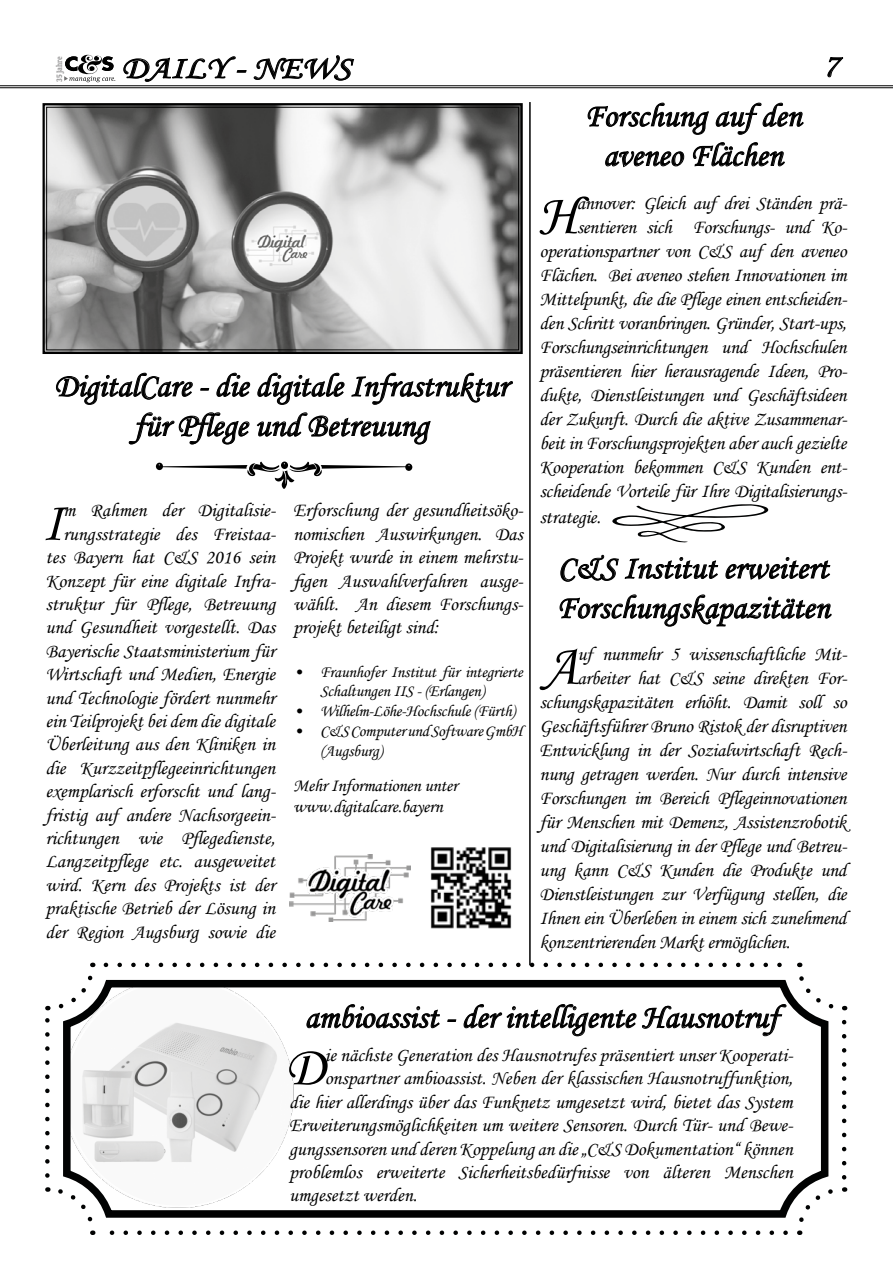
<style>
.page{position:relative;width:893px;height:1263px;background:#fff}
.page>*{position:absolute;margin:0;border:0;box-sizing:border-box;transform-origin:0 0}
.t1{font:57.3px "Monotype Corsiva";color:#000}
.t2{font:56.4px "Monotype Corsiva";color:#000}
.t3{font:33px/39.6px "Monotype Corsiva";color:#000;text-align:center}
.t4{font:32.1px "Monotype Corsiva";color:#000;scale:1.15 1}
.t5{font:19.5px/23.4px "Monotype Corsiva";letter-spacing:-.01em;color:#000;text-align:right}
.t6{font:18px/21.6px "Monotype Corsiva";letter-spacing:-.01em;color:#000}
.t7{font:16.5px/19.8px "Monotype Corsiva";letter-spacing:-.01em;color:#000}
.t8{font:700 8.85px "Oranda BT";color:#9a999a;scale:.87 1}
</style>
<div class="page">
<svg style="left:587px;top:102px;width:217px;height:33px"></svg>
<svg style="left:605px;top:150px;width:79px;height:18px"></svg>
<svg style="left:693px;top:142px;width:92px;height:25px"></svg>
<svg style="left:560px;top:554px;width:158px;height:28px"></svg>
<svg style="left:725px;top:557px;width:106px;height:23px"></svg>
<svg style="left:559px;top:594px;width:273px;height:33px"></svg>
<hr style="left:0;top:85px;width:893px;height:1px;background:#000">
<hr style="left:0;top:87px;width:893px;height:1px;background:#000">
<svg style="left:827px;top:57px;width:17px;height:21px"></svg>
<svg style="left:64px;top:55px;width:51px;height:27px"></svg>
<svg style="left:123px;top:56px;width:124px;height:26px"></svg>
<svg style="left:253px;top:55px;width:101px;height:26px"></svg>
<svg style="left:56px;top:372px;width:137px;height:33px"></svg>
<svg style="left:200px;top:388px;width:9px;height:2px"></svg>
<svg style="left:216px;top:372px;width:34px;height:25px"></svg>
<svg style="left:257px;top:372px;width:88px;height:33px"></svg>
<svg style="left:351px;top:372px;width:162px;height:33px"></svg>
<svg style="left:128px;top:412px;width:122px;height:33px"></svg>
<svg style="left:256px;top:412px;width:175px;height:33px"></svg>
<svg style="left:42px;top:103px;width:481px;height:251px;background:#a6a5a5"></svg>
<div style="left:46px;top:107px;width:473px;height:243px;border:1px solid #000"></div>
<svg style="left:156px;top:461px;width:256px;height:28px"></svg>
<svg style="left:106px;top:963px;width:676px;height:4px"></svg>
<svg style="left:47px;top:1187px;width:739px;height:48px"></svg>
<svg style="left:45px;top:963px;width:51px;height:212px"></svg>
<svg style="left:796px;top:976px;width:49px;height:37px"></svg>
<svg style="left:842px;top:1022px;width:4px;height:170px"></svg>
<svg style="left:795px;top:1186px;width:38px;height:49px"></svg>
<img style="left:67px;top:984px;width:284px;height:225px">
<div style="left:63px;top:980px;width:765px;height:238px;border:8px solid #010202;border-radius:41px"></div>
<svg style="left:306px;top:1004px;width:134px;height:25px"></svg>
<svg style="left:447px;top:1019px;width:9px;height:3px"></svg>
<svg style="left:463px;top:1004px;width:324px;height:33px"></svg>
<hr style="left:529px;top:102px;width:2px;height:863px;background:#000">
<svg style="left:612px;top:504px;width:157px;height:39px"></svg>
<img style="left:289px;top:854px;width:122px;height:67px">
<img style="left:430px;top:847px;width:81px;height:81px">
<div style="left:427px;top:844px;width:87px;height:87px;border:2px solid #fff"></div>
<h3 class="t4" style="left:121px;top:48px;width:201px">DAILY - NEWS</h3>
<p class="t8" style="left:54px;top:82px;width:31px;rotate:-90deg">35 Jahre</p>
<h3 class="t4" style="left:823px;top:47px;width:16px">7</h3>
<h3 class="t3" style="left:54px;top:366px;width:456px">DigitalCare - die digitale Infrastruktur für Pflege und Betreuung</h3>
<p class="t5" style="left:45px;top:499px;width:232px">m Rahmen der Digitalisie&shy;rungsstrategie des Freistaa&shy;tes Bayern hat C&amp;S 2016 sein<br>Konzept für eine digitale Infra&shy;struktur für Pflege, Betreuung und Gesundheit vorgestellt. Das<br>Bayerische Staatsministerium für<br>Wirtschaft und Medien, Energie und Technologie fördert nunmehr ein Teilprojekt bei dem die digitale<br>Überleitung aus den Kliniken in die Kurzzeitpflegeeinrichtungen exemplarisch erforscht und lang&shy;fristig auf andere Nachsorgeein&shy;richtungen wie Pflegedienste,<br>Langzeitpflege etc. ausgeweitet wird. Kern des Projekts ist der praktische Betrieb der Lösung in der Region Augsburg sowie die</p>
<p class="t5" style="left:293px;top:499px;width:232px;text-align:justify">Erforschung der gesundheitsöko&shy;nomischen Auswirkungen. Das Projekt wurde in einem mehrstu&shy;figen Auswahlverfahren ausge&shy;wählt. An diesem Forschungs&shy;projekt beteiligt sind:</p>
<h2 class="t2" style="left:42px;top:488px;width:23px">I</h2>
<p class="t7" style="left:320px;top:662px;width:204px;text-indent:-27px">• Fraunhofer Institut für integrierte<br>Schaltungen IIS - (Erlangen)</p>
<p class="t7" style="left:293px;top:701px;width:224px">• Wilhelm-Löhe-Hochschule (Fürth)</p>
<p class="t7" style="left:320px;top:721px;width:204px;text-indent:-27px">• C&amp;S Computer und Software GmbH (Augsburg)</p>
<p class="t6" style="left:293px;top:774px;width:166px">Mehr Informationen unter www.digitalcare.bayern</p>
<h3 class="t3" style="left:584px;top:96px;width:219px">Forschung auf den aveneo Flächen</h3>
<h1 class="t1" style="left:538px;top:181px;width:40px">H</h1>
<p class="t5" style="left:577px;top:191px;width:272px">annover: Gleich auf drei Ständen prä-</p>
<p class="t5" style="left:577px;top:215px;width:272px">sentieren sich Forschungs- und Ko-</p>
<p class="t5" style="left:540px;top:239px;width:308px">operationspartner von C&amp;S auf den aveneo</p>
<p class="t5" style="left:540px;top:263px;width:308px">Flächen. Bei aveneo stehen Innovationen im</p>
<p class="t5" style="left:540px;top:287px;width:309px">Mittelpunkt, die die Pflege einen entscheiden-</p>
<p class="t5" style="left:540px;top:311px;width:308px">den Schritt voranbringen. Gründer, Start-ups,</p>
<p class="t5" style="left:540px;top:335px;width:308px">Forschungseinrichtungen und Hochschulen</p>
<p class="t5" style="left:540px;top:359px;width:309px">präsentieren hier herausragende Ideen, Pro-</p>
<p class="t5" style="left:540px;top:383px;width:308px">dukte, Dienstleistungen und Geschäftsideen</p>
<p class="t5" style="left:540px;top:407px;width:309px">der Zukunft. Durch die aktive Zusammenar-</p>
<p class="t5" style="left:540px;top:431px;width:308px">beit in Forschungsprojekten aber auch gezielte</p>
<p class="t5" style="left:540px;top:455px;width:309px">Kooperation bekommen C&amp;S Kunden ent-</p>
<p class="t5" style="left:540px;top:479px;width:309px">scheidende Vorteile für Ihre Digitalisierungs-</p>
<p class="t5" style="left:540px;top:505px;width:63px">strategie.</p>
<h3 class="t3" style="left:556px;top:548px;width:275px;text-align:left">C&amp;S Institut erweitert<br>Forschungskapazitäten</h3>
<h1 class="t1" style="left:542px;top:631px;width:37px">A</h1>
<p class="t5" style="left:577px;top:642px;width:271px">uf nunmehr 5 wissenschaftliche Mit-</p>
<p class="t5" style="left:577px;top:666px;width:271px">arbeiter hat C&amp;S seine direkten For-</p>
<p class="t5" style="left:540px;top:690px;width:308px">schungskapazitäten erhöht. Damit soll so</p>
<p class="t5" style="left:540px;top:714px;width:308px">Geschäftsführer Bruno Ristok der disruptiven</p>
<p class="t5" style="left:540px;top:738px;width:309px">Entwicklung in der Sozialwirtschaft Rech-</p>
<p class="t5" style="left:540px;top:762px;width:308px">nung getragen werden. Nur durch intensive</p>
<p class="t5" style="left:540px;top:786px;width:308px">Forschungen im Bereich Pflegeinnovationen</p>
<p class="t5" style="left:540px;top:810px;width:308px">für Menschen mit Demenz, Assistenzrobotik</p>
<p class="t5" style="left:540px;top:834px;width:309px">und Digitalisierung in der Pflege und Betreu-</p>
<p class="t5" style="left:540px;top:858px;width:308px">ung kann C&amp;S Kunden die Produkte und</p>
<p class="t5" style="left:540px;top:882px;width:308px">Dienstleistungen zur Verfügung stellen, die</p>
<p class="t5" style="left:540px;top:906px;width:308px">Ihnen ein Überleben in einem sich zunehmend</p>
<p class="t5" style="left:540px;top:930px;width:252px">konzentrierenden Markt ermöglichen.</p>
<h3 class="t3" style="left:305px;top:997px;width:475px">ambioassist - der intelligente Hausnotruf</h3>
<h2 class="t2" style="left:285px;top:1033px;width:41px">D</h2>
<p class="t5" style="left:325px;top:1043px;width:470px">ie nächste Generation des Hausnotrufes präsentiert unser Kooperati-</p>
<p class="t5" style="left:325px;top:1067px;width:469px">onspartner ambioassist. Neben der klassischen Hausnotruffunktion,</p>
<p class="t5" style="left:289px;top:1090px;width:505px">die hier allerdings über das Funknetz umgesetzt wird, bietet das System</p>
<p class="t5" style="left:289px;top:1113px;width:506px">Erweiterungsmöglichkeiten um weitere Sensoren. Durch Tür- und Bewe-</p>
<p class="t5" style="left:289px;top:1137px;width:505px">gungssensoren und deren Koppelung an die „C&amp;S Dokumentation“ können</p>
<p class="t5" style="left:289px;top:1160px;width:505px">problemlos erweiterte Sicherheitsbedürfnisse von älteren Menschen</p>
<p class="t5" style="left:289px;top:1184px;width:129px">umgesetzt werden.</p>
</div>
